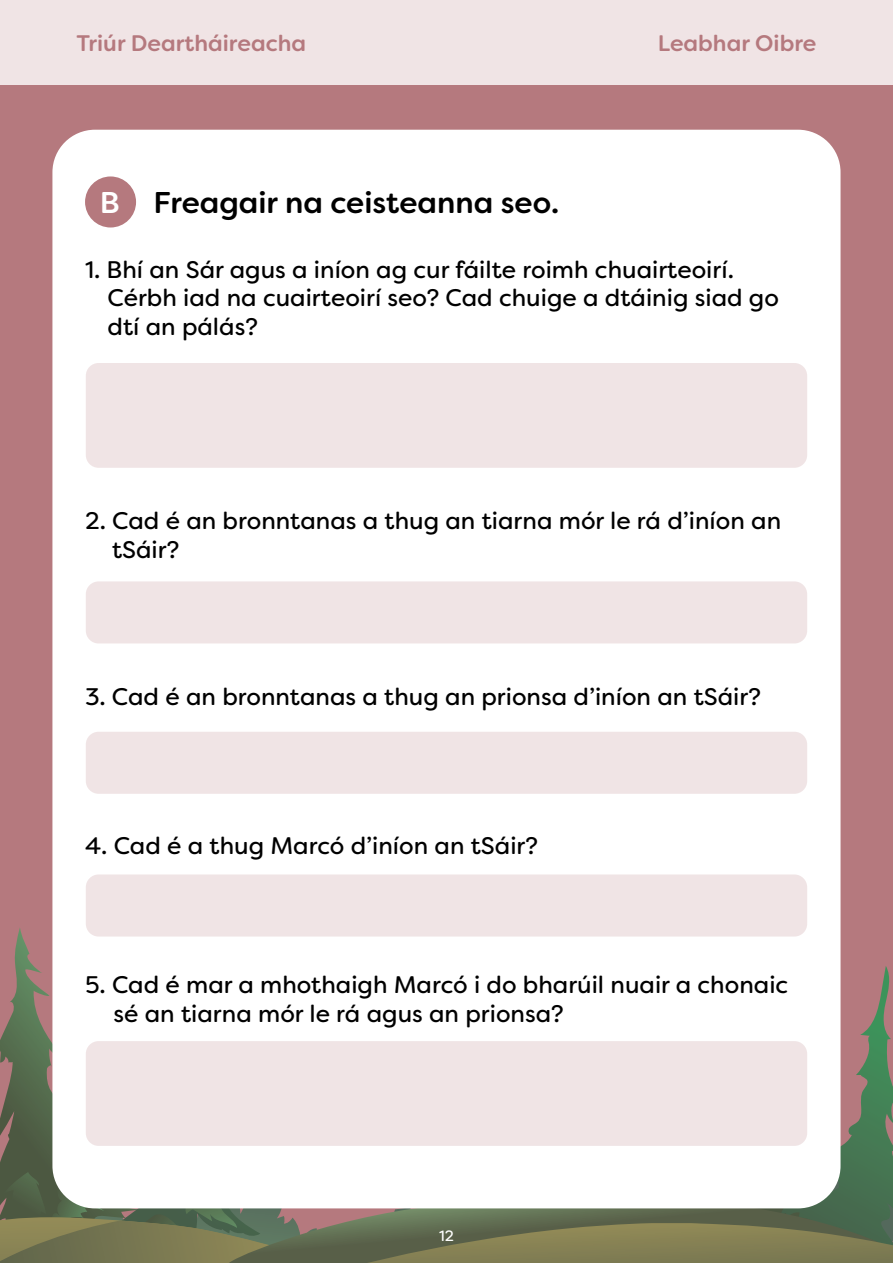
<style>
.page{position:relative;width:893px;height:1263px;background:#fff}
.page>*{position:absolute;margin:0;border:0;box-sizing:border-box;transform-origin:0 0}
.t1{font:500 30px "Filson Soft";color:#000}
.t2{font:24px/28.8px "Filson Soft";color:#000}
.t3{font:500 22.5px "Filson Soft";color:#b5797e}
.t4{font:15px "Filson Soft";color:#fff}
.s1{color:#fff}
</style>
<div class="page">
<div style="left:0;top:85px;width:893px;height:1178px;background:#b5797e"></div>
<div style="left:0;top:0;width:893px;height:85px;background:#f0e4e5"></div>
<svg style="left:14px;top:928px;width:32px;height:65px"></svg>
<svg style="left:0;top:993px;width:893px;height:270px;background:#6e7356"></svg>
<div style="left:52px;top:130px;width:788px;height:1078px;background:#fff;border-radius:43px"></div>
<div style="left:86px;top:363px;width:721px;height:105px;background:#f0e4e5;border-radius:13px"></div>
<div style="left:86px;top:1041px;width:721px;height:105px;background:#f0e4e5;border-radius:13px"></div>
<div style="left:86px;top:874px;width:721px;height:62px;background:#f0e4e5;border-radius:13px"></div>
<div style="left:86px;top:732px;width:721px;height:62px;background:#f0e4e5;border-radius:13px"></div>
<div style="left:86px;top:581px;width:721px;height:62px;background:#f0e4e5;border-radius:13px"></div>
<div style="left:85px;top:176px;width:51px;height:51px;background:#b5797e;border-radius:50%"></div>
<p class="t3" style="left:77px;top:28px;width:231px">Triúr Deartháireacha</p>
<p class="t3" style="left:658px;top:28px;width:160px">Leabhar Oibre</p>
<p class="t1" style="left:100px;top:183px;width:461px"><span class="s1">B</span> Freagair na ceisteanna seo.</p>
<p class="t2" style="left:108px;top:255px;width:673px;text-indent:-22px">1. Bhí an Sár agus a iníon ag cur fáilte roimh chuairteoirí.<br>Cérbh iad na cuairteoirí seo? Cad chuige a dtáinig siad go dtí an pálás?</p>
<p class="t2" style="left:112px;top:506px;width:671px;text-indent:-27px">2. Cad é an bronntanas a thug an tiarna mór le rá d’iníon an tSáir?</p>
<p class="t2" style="left:85px;top:682px;width:677px">3. Cad é an bronntanas a thug an prionsa d’iníon an tSáir?</p>
<p class="t2" style="left:85px;top:831px;width:455px">4. Cad é a thug Marcó d’iníon an tSáir?</p>
<p class="t2" style="left:114px;top:970px;width:676px;text-indent:-28px">5. Cad é mar a mhothaigh Marcó i do bharúil nuair a chonaic sé an tiarna mór le rá agus an prionsa?</p>
<p class="t4" style="left:439px;top:1226px;width:16px">12</p>
</div>
